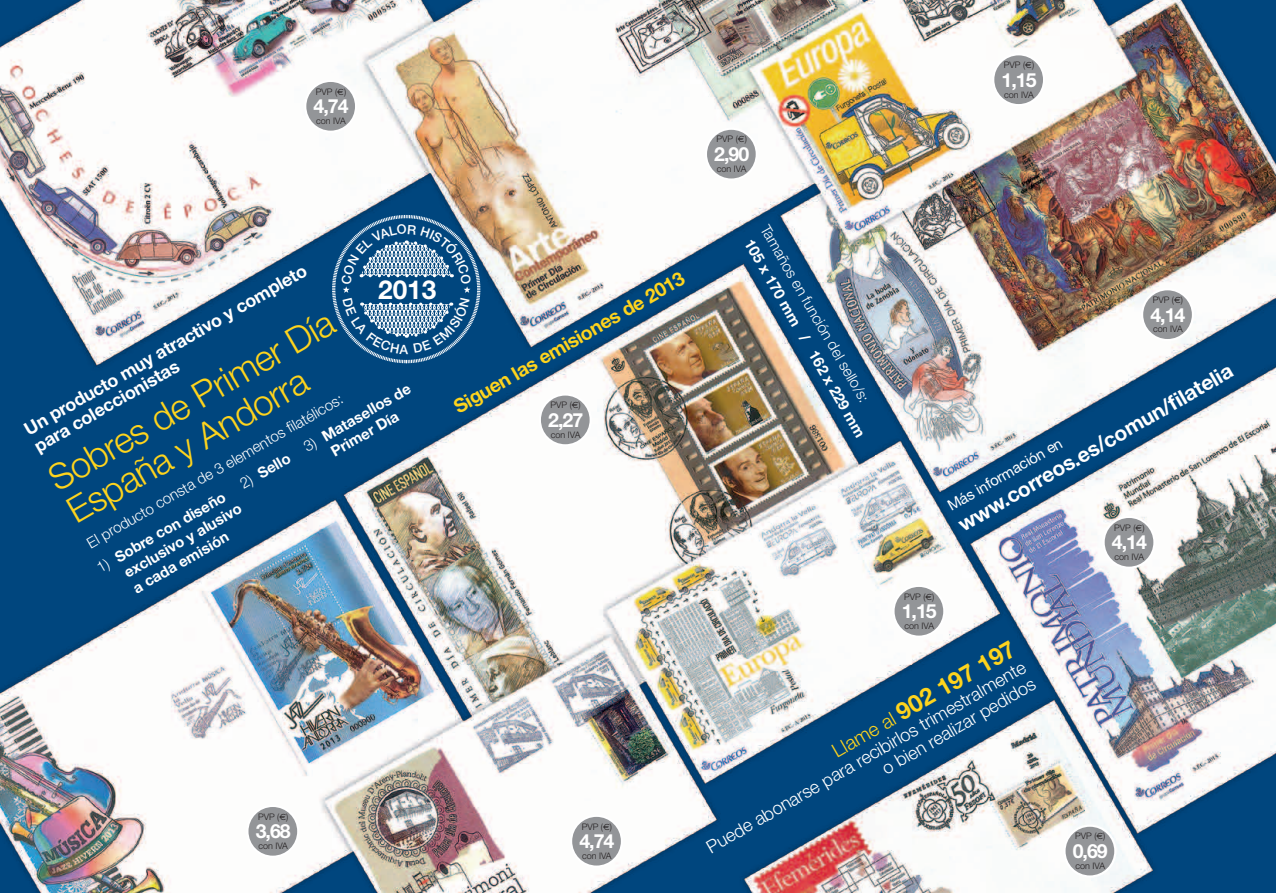
<style>
.page{position:relative;width:1276px;height:893px;background:#fff}
.page>*{position:absolute;margin:0;border:0;box-sizing:border-box;transform-origin:0 0}
.t1{font:300 36px/37.5px "Helvetica Neue";color:#fed41d}
.t2{font:700 26.25px "Helvetica Neue";color:#fff}
.t3{font:700 24px "Helvetica Neue";color:#fed41d}
.t4{font:700 21px "Helvetica Neue";color:#fff}
.t5{font:700 19.5px "Helvetica Neue";letter-spacing:-.05em;color:#fff}
.t6{font:700 19.5px "Helvetica Neue";color:#fed41d}
.t7{font:300 18px/19.5px "Helvetica Neue";color:#fff;text-align:right}
.t8{font:700 18px/19.5px "Helvetica Neue";color:#fff}
.t9{font:700 15px/18px "Helvetica Neue";color:#fff}
.t10{font:300 15px "Helvetica Neue";color:#fff}
.t11{font:15px "Helvetica Neue";color:#fff}
.t12{font:300 9px "Helvetica Neue";color:#231f20}
.s1{font-family:"Euro Sans";font-weight:400}
.s2{font-weight:300}
.s3{font-weight:300;font-size:19.5px}
</style>
<div class="page">
<img style="left:0;top:0;width:1276px;height:893px">
<div style="left:247px;top:806px;width:51px;height:51px;background:#939598;border-radius:50%"></div>
<div style="left:246px;top:805px;width:53px;height:53px;border:2px solid #fff;border-radius:50%"></div>
<div style="left:1064px;top:826px;width:51px;height:50px;background:#939598;border-radius:50%"></div>
<div style="left:1063px;top:824px;width:53px;height:54px;border:2px solid #fff;border-radius:50%"></div>
<div style="left:893px;top:586px;width:51px;height:51px;background:#939598;border-radius:50%"></div>
<div style="left:892px;top:585px;width:53px;height:53px;border:2px solid #fff;border-radius:50%"></div>
<div style="left:993px;top:54px;width:51px;height:51px;background:#939598;border-radius:50%"></div>
<div style="left:992px;top:53px;width:53px;height:53px;border:2px solid #fff;border-radius:50%"></div>
<div style="left:540px;top:394px;width:51px;height:51px;background:#939598;border-radius:50%"></div>
<div style="left:539px;top:393px;width:53px;height:53px;border:2px solid #fff;border-radius:50%"></div>
<div style="left:1103px;top:517px;width:51px;height:51px;background:#939598;border-radius:50%"></div>
<div style="left:1102px;top:516px;width:53px;height:53px;border:2px solid #fff;border-radius:50%"></div>
<div style="left:1142px;top:289px;width:51px;height:51px;background:#939598;border-radius:50%"></div>
<div style="left:1141px;top:288px;width:53px;height:53px;border:2px solid #fff;border-radius:50%"></div>
<div style="left:305px;top:81px;width:51px;height:51px;background:#939598;border-radius:50%"></div>
<div style="left:304px;top:80px;width:53px;height:53px;border:2px solid #fff;border-radius:50%"></div>
<div style="left:571px;top:816px;width:51px;height:51px;background:#939598;border-radius:50%"></div>
<div style="left:570px;top:815px;width:53px;height:53px;border:2px solid #fff;border-radius:50%"></div>
<div style="left:706px;top:129px;width:51px;height:51px;background:#939598;border-radius:50%"></div>
<div style="left:705px;top:128px;width:53px;height:53px;border:2px solid #fff;border-radius:50%"></div>
<svg style="left:331px;top:214px;width:150px;height:150px;background:#306894"></svg>
<p class="t12" style="left:316px;top:86px;width:32px">PVP (<span class="s1">E</span>)</p>
<p class="t12" style="left:316px;top:115px;width:31px">con IVA</p>
<h3 class="t5" style="left:313px;top:94px;width:37px">4,74</h3>
<h3 class="t8" style="left:21px;top:421px;width:328px;rotate:-30deg">Un producto muy atractivo y completo para coleccionistas</h3>
<h2 class="t2" style="left:378px;top:273px;width:60px">2013</h2>
<h1 class="t1" style="left:42px;top:464px;width:325px;rotate:-30deg">Sobres de Primer Día<br>España y Andorra</h1>
<h3 class="t9" style="left:318px;top:429px;width:101px;text-indent:-95px;rotate:-30deg"><span class="s2">2)</span> Sello <span class="s2">3)</span> Matasellos de<br>PrimerDía</h3>
<h3 class="t10" style="left:83px;top:536px;width:294px;rotate:-30deg">El producto consta de 3 elementos fi latélicos:</h3>
<h3 class="t9" style="left:111px;top:550px;width:137px;text-indent:-21px;rotate:-30deg"><span class="s2">1)</span> Sobre con diseño exclusivo y alusivo a cada emisión</h3>
<h3 class="t6" style="left:449px;top:397px;width:264px;rotate:-30deg">Siguen las emisiones de 2013</h3>
<p class="t12" style="left:550px;top:399px;width:32px">PVP (<span class="s1">E</span>)</p>
<p class="t12" style="left:551px;top:429px;width:31px">con IVA</p>
<h3 class="t5" style="left:548px;top:408px;width:37px">2,27</h3>
<p class="t12" style="left:716px;top:134px;width:32px">PVP (<span class="s1">E</span>)</p>
<p class="t12" style="left:717px;top:163px;width:31px">con IVA</p>
<h3 class="t5" style="left:714px;top:142px;width:37px">2,90</h3>
<h3 class="t10" style="left:772px;top:221px;width:204px;rotate:60deg">Tamaños en función del sello/s:</h3>
<h3 class="t9" style="left:756px;top:236px;width:228px;rotate:60deg">105 x 170 mm / 162 x 229 mm</h3>
<p class="t12" style="left:1004px;top:59px;width:32px">PVP (<span class="s1">E</span>)</p>
<p class="t12" style="left:1004px;top:89px;width:31px">con IVA</p>
<h3 class="t5" style="left:1001px;top:68px;width:37px">1,15</h3>
<p class="t12" style="left:1152px;top:294px;width:32px">PVP (<span class="s1">E</span>)</p>
<p class="t12" style="left:1153px;top:324px;width:31px">con IVA</p>
<h3 class="t5" style="left:1150px;top:302px;width:37px">4,14</h3>
<h3 class="t4" style="left:953px;top:514px;width:315px;rotate:-30deg">www.correos.es/comun/fi latelia</h3>
<h3 class="t11" style="left:944px;top:499px;width:131px;rotate:-30deg">Más información en</h3>
<p class="t12" style="left:1114px;top:522px;width:32px">PVP (<span class="s1">E</span>)</p>
<p class="t12" style="left:1114px;top:551px;width:31px">con IVA</p>
<h3 class="t5" style="left:1112px;top:530px;width:37px">4,14</h3>
<p class="t12" style="left:904px;top:591px;width:32px">PVP (<span class="s1">E</span>)</p>
<p class="t12" style="left:904px;top:620px;width:31px">con IVA</p>
<h3 class="t5" style="left:901px;top:599px;width:37px">1,15</h3>
<h3 class="t3" style="left:825px;top:738px;width:210px;rotate:-30deg"><span class="s3">Llame al</span> 902 197 197</h3>
<h3 class="t7" style="left:703px;top:839px;width:367px;rotate:-30deg">Puede abonarse para recibirlos trimestralmente o bien realizar pedidos</h3>
<p class="t12" style="left:258px;top:811px;width:32px">PVP (<span class="s1">E</span>)</p>
<p class="t12" style="left:258px;top:840px;width:31px">con IVA</p>
<h3 class="t5" style="left:1072px;top:839px;width:37px">0,69</h3>
<p class="t12" style="left:582px;top:821px;width:32px">PVP (<span class="s1">E</span>)</p>
<p class="t12" style="left:582px;top:850px;width:31px">con IVA</p>
<h3 class="t5" style="left:256px;top:819px;width:37px">3,68</h3>
<p class="t12" style="left:1075px;top:831px;width:32px">PVP (<span class="s1">E</span>)</p>
<p class="t12" style="left:1075px;top:860px;width:31px">con IVA</p>
<h3 class="t5" style="left:579px;top:829px;width:37px">4,74</h3>
</div>
